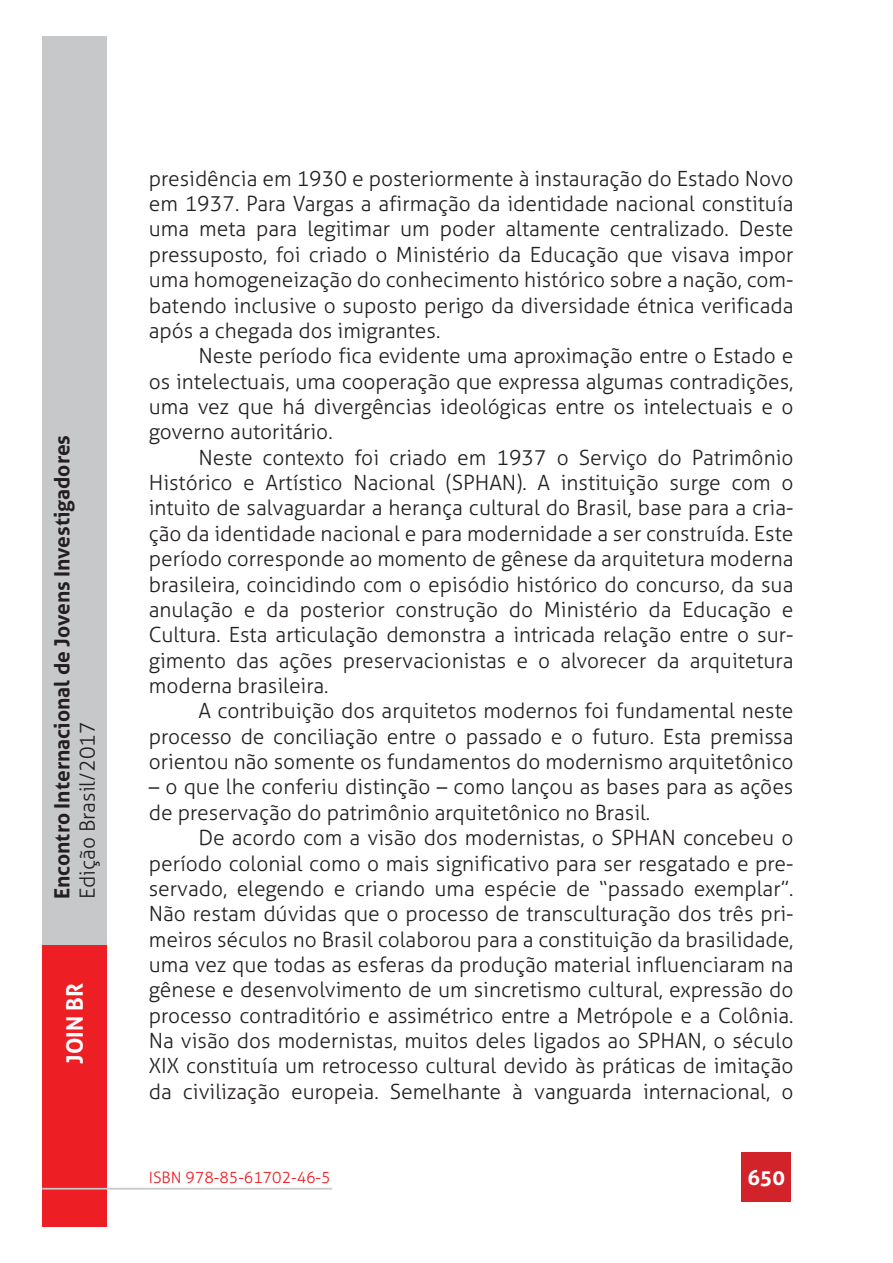
<style>
.page{position:relative;width:893px;height:1263px;background:#fff}
.page>*{position:absolute;margin:0;border:0;box-sizing:border-box;transform-origin:0 0}
.t1{font:700 22.8px "Aller";color:#fff}
.t2{font:300 21px/25.3px "Aller";color:#231f20;text-align:justify}
.t3{font:700 21px "Aller";color:#231f20}
.t4{font:700 21px "Aller";color:#fff}
.t5{font:300 15.75px "Aller";color:#ed1e24}
</style>
<div class="page">
<div style="left:42px;top:780px;width:65px;height:446px;background:#ed1e24"></div>
<div style="left:42px;top:36px;width:65px;height:909px;background:#c6c8ca"></div>
<div style="left:741px;top:1152px;width:50px;height:50px;background:#d2232a"></div>
<hr style="left:42px;top:1188px;width:290px;height:2px;background:#c6c8ca">
<p class="t3" style="left:50px;top:899px;width:466px;rotate:-90deg">Encontro Internacional de Jovens Investigadores</p>
<p class="t2" style="left:75px;top:899px;width:179px;rotate:-90deg">Edição Brasil/2017</p>
<p class="t1" style="left:61px;top:1064px;width:82px;rotate:-90deg">JOIN BR</p>
<p class="t2" style="left:149px;top:166px;width:646px">presidência em 1930 e posteriormente à instauração do Estado Novo em 1937. Para Vargas a afirmação da identidade nacional constituía uma meta para legitimar um poder altamente centralizado. Deste pressuposto, foi criado o Ministério da Educação que visava impor uma homogeneização do conhecimento histórico sobre a nação, com&shy;batendo inclusive o suposto perigo da diversidade étnica verificada após a chegada dos imigrantes.</p>
<p class="t2" style="left:149px;top:343px;width:646px;text-indent:50px">Neste período fica evidente uma aproximação entre o Estado e os intelectuais, uma cooperação que expressa algumas contradições, uma vez que há divergências ideológicas entre os intelectuais e o governo autoritário.</p>
<p class="t2" style="left:149px;top:445px;width:646px;text-indent:50px">Neste contexto foi criado em 1937 o Serviço do Patrimônio Histórico e Artístico Nacional (SPHAN). A instituição surge com o intuito de salvaguardar a herança cultural do Brasil, base para a cria&shy;ção da identidade nacional e para modernidade a ser construída. Este período corresponde ao momento de gênese da arquitetura moderna brasileira, coincidindo com o episódio histórico do concurso, da sua anulação e da posterior construção do Ministério da Educação e Cultura. Esta articulação demonstra a intricada relação entre o sur&shy;gimento das ações preservacionistas e o alvorecer da arquitetura moderna brasileira.</p>
<p class="t2" style="left:149px;top:698px;width:646px;text-indent:50px">A contribuição dos arquitetos modernos foi fundamental neste processo de conciliação entre o passado e o futuro. Esta premissa orientou não somente os fundamentos do modernismo arquitetônico</p>
<p class="t2" style="left:149px;top:775px;width:646px">– o que lhe conferiu distinção – como lançou as bases para as ações de preservação do patrimônio arquitetônico no Brasil.</p>
<p class="t2" style="left:149px;top:825px;width:646px;text-indent:50px">De acordo com a visão dos modernistas, o SPHAN concebeu o período colonial como o mais significativo para ser resgatado e pre&shy;servado, elegendo e criando uma espécie de “passado exemplar”.<br>Não restam dúvidas que o processo de transculturação dos três pri&shy;meiros séculos no Brasil colaborou para a constituição da brasilidade, uma vez que todas as esferas da produção material influenciaram na gênese e desenvolvimento de um sincretismo cultural, expressão do processo contraditório e assimétrico entre a Metrópole e a Colônia.<br>Na visão dos modernistas, muitos deles ligados ao SPHAN, o século XIX constituía um retrocesso cultural devido às práticas de imitação da civilização europeia. Semelhante à vanguarda internacional, o</p>
<p class="t5" style="left:149px;top:1168px;width:183px">ISBN 978-85-61702-46-5</p>
<p class="t4" style="left:747px;top:1165px;width:39px">650</p>
</div>
